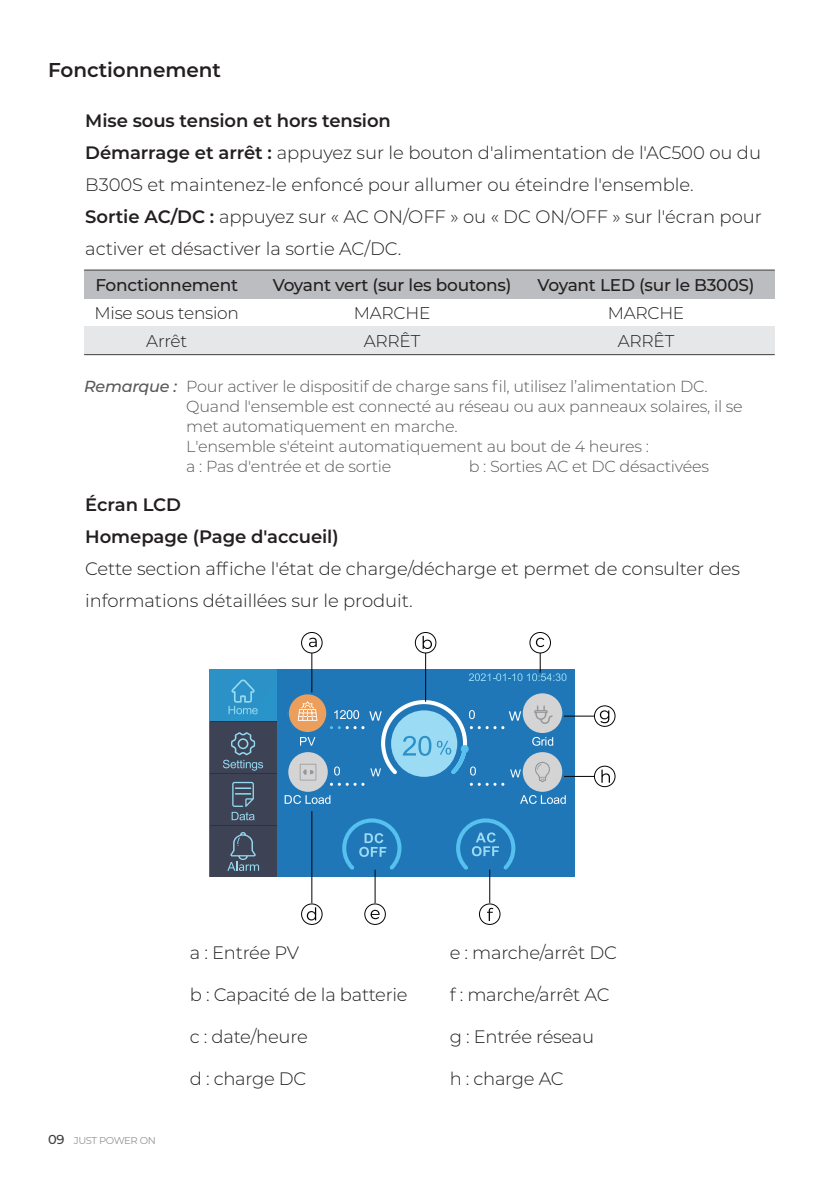
<style>
.page{position:relative;width:823px;height:1191px;background:#fff}
.page>*{position:absolute;margin:0;border:0;box-sizing:border-box;transform-origin:0 0}
.t1{font:600 20px "Montserrat";letter-spacing:-.005em;color:#231f20}
.t2{font:300 18px/32px "Montserrat";letter-spacing:-.005em;color:#231f20}
.t3{font:600 18px/32px "Montserrat";letter-spacing:-.005em;color:#231f20}
.t4{font:500 17px "Montserrat";letter-spacing:-.015em;color:#231f20}
.t5{font:300 17px/28px "Montserrat";letter-spacing:-.015em;color:#231f20;text-align:center}
.t6{font:300 16px/20px "Montserrat";letter-spacing:-.015em;color:#57585a}
.t7{font:10px "Montserrat";letter-spacing:-.04em;color:#939598}
.s1{font-weight:600}
.s2{font-weight:500;font-style:italic}
.s3{font-weight:500;font-size:13px;color:#3e3e3f}
</style>
<div class="page">
<div style="left:84px;top:326px;width:690px;height:28px;background:#e6e7e9"></div>
<div style="left:84px;top:270px;width:690px;height:28px;background:#bcbdc0"></div>
<hr style="left:84px;top:270px;width:690px;height:1px;background:#3e3e3f">
<hr style="left:84px;top:354px;width:690px;height:1px;background:#3e3e3f">
<div style="left:209px;top:669px;width:365px;height:208px;background:#1f77b8"></div>
<div style="left:209px;top:773px;width:67px;height:52px;background:#3d4355"></div>
<div style="left:209px;top:721px;width:67px;height:52px;background:#3d4355"></div>
<div style="left:209px;top:669px;width:67px;height:52px;background:#2c91c7"></div>
<svg style="left:228px;top:679px;width:29px;height:35px"></svg>
<hr style="left:209px;top:773px;width:67px;height:1px;background:#273442">
<hr style="left:209px;top:721px;width:67px;height:1px;background:#273442">
<svg style="left:223px;top:732px;width:40px;height:38px"></svg>
<svg style="left:231px;top:782px;width:23px;height:38px"></svg>
<svg style="left:520px;top:795px;width:45px;height:9px"></svg>
<svg style="left:284px;top:795px;width:46px;height:9px"></svg>
<svg style="left:300px;top:737px;width:15px;height:8px"></svg>
<svg style="left:532px;top:737px;width:21px;height:9px"></svg>
<div style="left:289px;top:694px;width:37px;height:38px;background:#ec9e5d;border-radius:50%"></div>
<svg style="left:297px;top:701px;width:20px;height:20px"></svg>
<div style="left:209px;top:825px;width:67px;height:52px;background:#3d4355"></div>
<hr style="left:209px;top:825px;width:67px;height:1px;background:#273442">
<svg style="left:227px;top:832px;width:32px;height:39px"></svg>
<svg style="left:342px;top:818px;width:60px;height:59px"></svg>
<svg style="left:456px;top:818px;width:60px;height:55px"></svg>
<svg style="left:330px;top:698px;width:191px;height:88px"></svg>
<div style="left:522px;top:693px;width:40px;height:40px;background:#d4d4d5;border-radius:50%"></div>
<svg style="left:534px;top:705px;width:18px;height:19px"></svg>
<div style="left:522px;top:752px;width:40px;height:40px;background:#d4d4d5;border-radius:50%"></div>
<svg style="left:535px;top:762px;width:15px;height:20px"></svg>
<div style="left:288px;top:752px;width:39px;height:40px;background:#d4d4d5;border-radius:50%"></div>
<svg style="left:299px;top:763px;width:18px;height:17px"></svg>
<div style="left:301px;top:632px;width:21px;height:21px;border:1px solid #030303;border-radius:50%"></div>
<svg style="left:309px;top:637px;width:7px;height:10px"></svg>
<hr style="left:311px;top:653px;width:1px;height:39px;background:#030303">
<div style="left:415px;top:632px;width:21px;height:21px;border:1px solid #030303;border-radius:50%"></div>
<svg style="left:422px;top:636px;width:10px;height:13px"></svg>
<hr style="left:425px;top:653px;width:1px;height:49px;background:#030303">
<div style="left:529px;top:632px;width:21px;height:21px;border:1px solid #030303;border-radius:50%"></div>
<svg style="left:535px;top:637px;width:9px;height:10px"></svg>
<svg style="left:468px;top:653px;width:98px;height:28px"></svg>
<div style="left:594px;top:766px;width:21px;height:21px;border:1px solid #030303;border-radius:50%"></div>
<svg style="left:601px;top:769px;width:8px;height:13px"></svg>
<hr style="left:563px;top:776px;width:31px;height:1px;background:#030303">
<div style="left:594px;top:705px;width:21px;height:21px;border:1px solid #030303;border-radius:50%"></div>
<svg style="left:599px;top:710px;width:10px;height:13px"></svg>
<hr style="left:563px;top:716px;width:31px;height:1px;background:#030303">
<div style="left:301px;top:903px;width:21px;height:21px;border:1px solid #030303;border-radius:50%"></div>
<svg style="left:370px;top:909px;width:9px;height:10px"></svg>
<hr style="left:311px;top:811px;width:1px;height:92px;background:#030303">
<div style="left:364px;top:903px;width:21px;height:21px;border:1px solid #030303;border-radius:50%"></div>
<svg style="left:306px;top:907px;width:10px;height:13px"></svg>
<hr style="left:374px;top:869px;width:1px;height:34px;background:#030303">
<div style="left:479px;top:903px;width:21px;height:21px;border:1px solid #030303;border-radius:50%"></div>
<svg style="left:487px;top:908px;width:6px;height:13px"></svg>
<hr style="left:489px;top:869px;width:1px;height:34px;background:#030303">
<p class="t1" style="left:48px;top:55px;width:174px">Fonctionnement</p>
<p class="t2" style="left:85px;top:104px;width:677px"><span class="s1">Mise sous tension et hors tension<br>Démarrage et arrêt :</span> appuyez sur le bouton d'alimentation de l'AC500 ou du B300S et maintenez-le enfoncé pour allumer ou éteindre l'ensemble.<br><span class="s1">Sortie AC/DC :</span> appuyez sur « AC ON/OFF » ou « DC ON/OFF » sur l'écran pour activer et désactiver la sortie AC/DC.</p>
<p class="t4" style="left:95px;top:273px;width:144px">Fonctionnement</p>
<p class="t5" style="left:94px;top:298px;width:146px">Mise sous tension<br>Arrêt</p>
<p class="t4" style="left:272px;top:273px;width:240px">Voyant vert (sur les boutons)</p>
<p class="t5" style="left:353px;top:298px;width:78px">MARCHE<br>ARRÊT</p>
<p class="t4" style="left:537px;top:273px;width:218px">Voyant LED (sur le B300S)</p>
<p class="t5" style="left:607px;top:298px;width:78px">MARCHE<br>ARRÊT</p>
<p class="t6" style="left:186px;top:375px;width:557px;text-indent:-102px"><span class="s2">Remarque :</span> Pour activer le dispositif de charge sans fil, utilisez l’alimentation DC.<br>Quand l'ensemble est connecté au réseau ou aux panneaux solaires, il se met automatiquement en marche.<br>L'ensemble s'éteint automatiquement au bout de 4 heures :<br>a : Pas d'entrée et de sortie</p>
<p class="t6" style="left:468px;top:455px;width:242px">b : Sorties AC et DC désactivées</p>
<p class="t3" style="left:85px;top:487px;width:255px">Écran LCD<br>Homepage (Page d'accueil)</p>
<p class="t2" style="left:85px;top:552px;width:656px">Cette section affiche l'état de charge/décharge et permet de consulter des informations détaillées sur le produit.</p>
<p class="t7" style="left:48px;top:1133px;width:109px"><span class="s3">09</span> JUST POWER ON</p>
<p class="t2" style="left:190px;top:936px;width:111px">a : Entrée PV</p>
<p class="t2" style="left:190px;top:978px;width:219px">b : Capacité de la batterie</p>
<p class="t2" style="left:190px;top:1020px;width:119px">c : date/heure</p>
<p class="t2" style="left:190px;top:1062px;width:118px">d : charge DC</p>
<p class="t2" style="left:449px;top:936px;width:169px">e : marche/arrêt DC</p>
<p class="t2" style="left:449px;top:978px;width:161px">f : marche/arrêt AC</p>
<p class="t2" style="left:449px;top:1019px;width:146px">g : Entrée réseau</p>
<p class="t2" style="left:449px;top:1061px;width:116px">h : charge AC</p>
</div>
